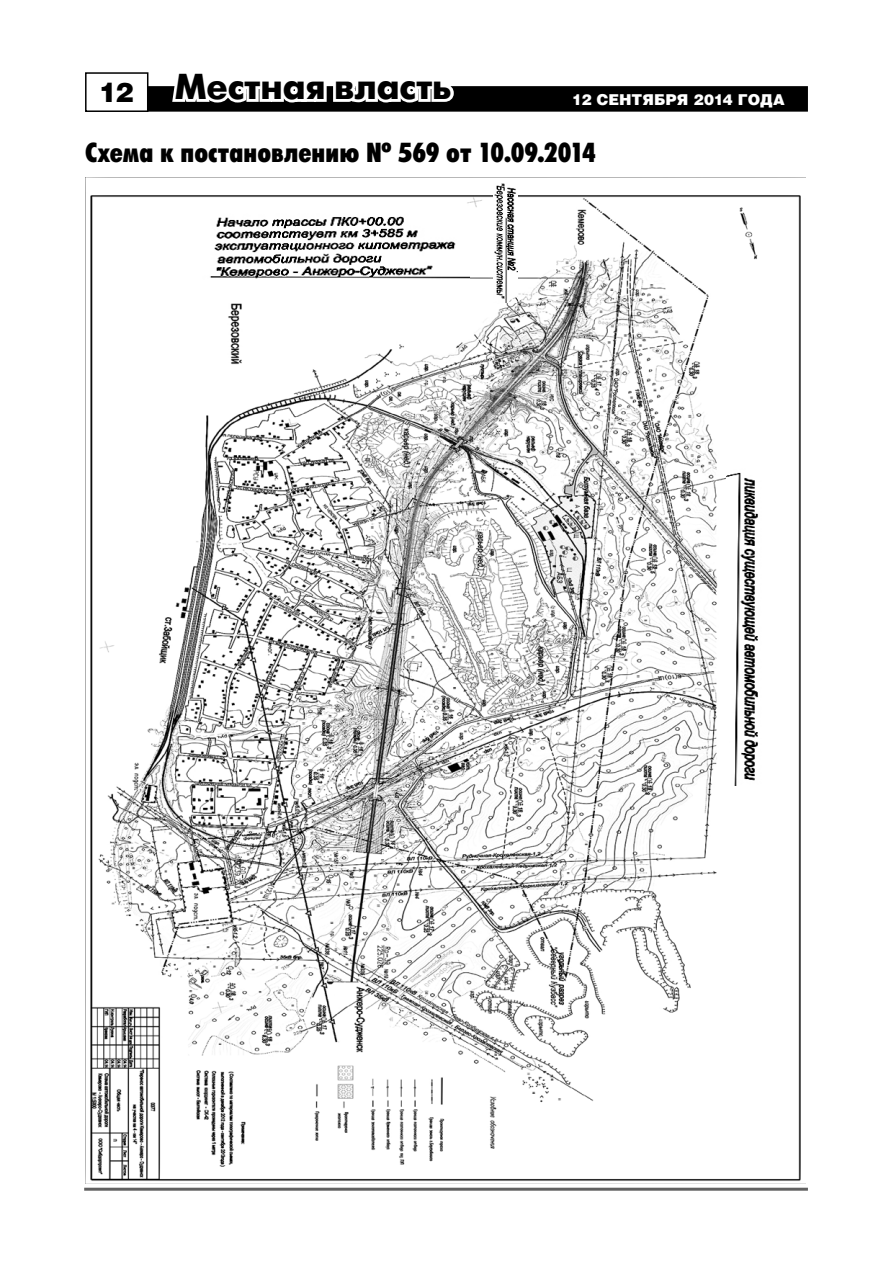
<style>
.page{position:relative;width:893px;height:1263px;background:#fff}
.page>*{position:absolute;margin:0;border:0;box-sizing:border-box;transform-origin:0 0}
.t1{font:700 36px "Futuris C";color:#000}
.t2{font:700 27px "Fuco Extra AP";color:#000}
.t3{font:900 15px "Helios";color:#fff}
</style>
<div class="page">
<div style="left:86px;top:86px;width:722px;height:26px;background:#000"></div>
<div style="left:86px;top:73px;width:62px;height:38px;background:#fff"></div>
<div style="left:85px;top:72px;width:63px;height:40px;border:2px solid #000"></div>
<svg style="left:169px;top:86px;width:288px;height:17px;background:#dadada"></svg>
<hr style="left:84px;top:1188px;width:724px;height:3px;background:#616161">
<img style="left:85px;top:177px;width:721px;height:1006px">
<img style="left:191px;top:210px;width:278px;height:80px">
<img style="left:493px;top:178px;width:24px;height:124px">
<img style="left:726px;top:467px;width:40px;height:319px">
<h1 class="t1" style="left:99px;top:66px;width:354px"><sub>12</sub> Местная власть</h1>
<p class="t3" style="left:572px;top:90px;width:214px">12 сентября 2014 ГОДА</p>
<p class="t2" style="left:85px;top:137px;width:512px">Схема к постановлению № 569 от 10.09.2014</p>
</div>
